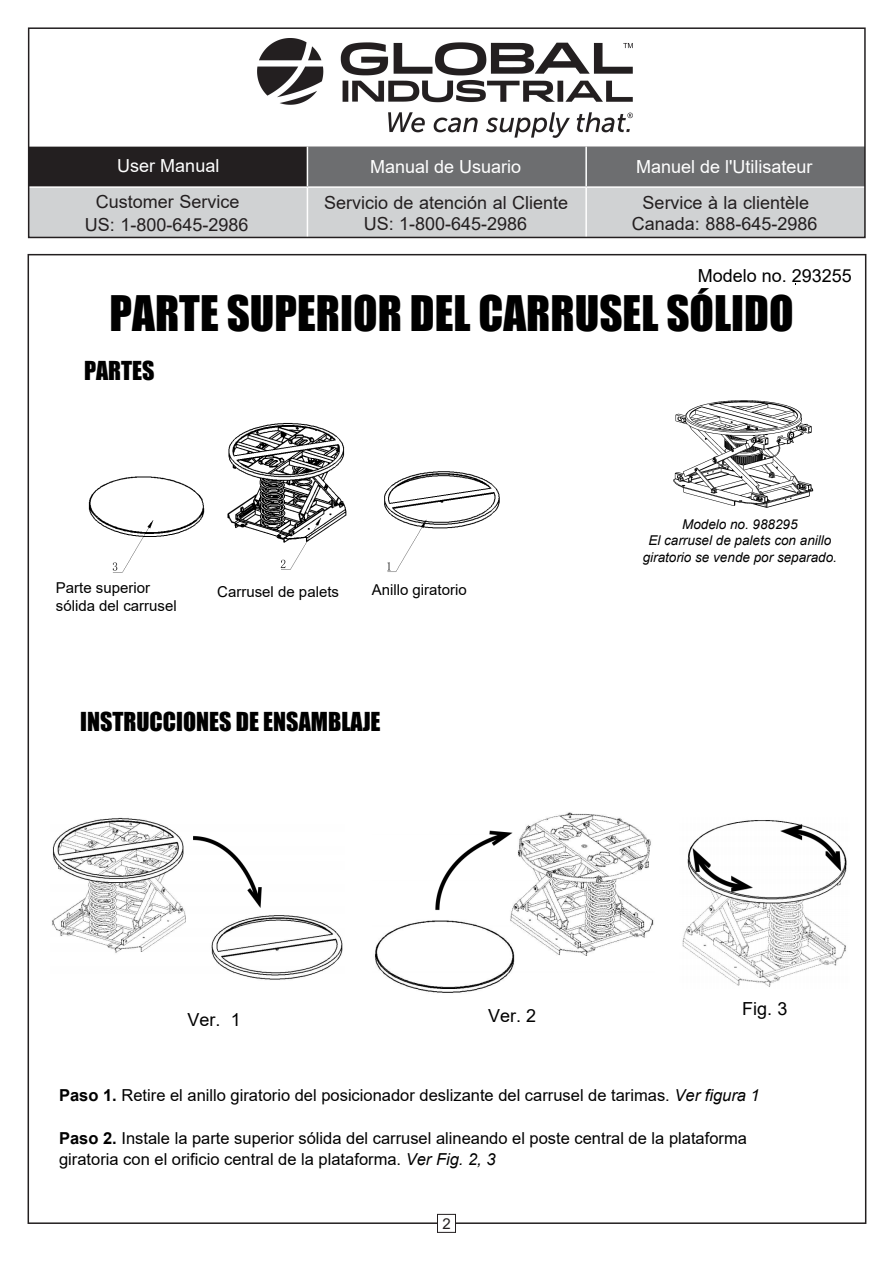
<style>
.page{position:relative;width:894px;height:1264px;background:#fff}
.page>*{position:absolute;margin:0;border:0;box-sizing:border-box;transform-origin:0 0}
.t1{font:45px "Impact";color:#000}
.t2{font:24px "Impact";color:#000}
.t3{font:18px/21px "Arial";color:#231f20;text-align:center}
.t4{font:18px "Arial";color:#fff}
.t5{font:18px "Arial";color:#000}
.t6{font:16.5px/21.3px "Arial";color:#000}
.t7{font:15px/18px "Arial";color:#000}
.t8{font:15px "Arial";color:#231f20}
.t9{font:italic 13.5px/16.2px "Arial";color:#000;text-align:center}
.s1{font-weight:700}
.s2{font-style:italic}
</style>
<div class="page">
<div style="left:437px;top:1214px;width:19px;height:19px;border:1px solid #231f20"></div>
<svg style="left:31px;top:147px;width:832px;height:88px;background:#98989a"></svg>
<hr style="left:307px;top:147px;width:1px;height:39px;background:#fff">
<hr style="left:585px;top:147px;width:2px;height:39px;background:#fff">
<hr style="left:29px;top:186px;width:278px;height:2px;background:#fff">
<hr style="left:307px;top:186px;width:279px;height:2px;background:#fff">
<hr style="left:307px;top:188px;width:1px;height:49px;background:#fff">
<hr style="left:586px;top:186px;width:279px;height:2px;background:#fff">
<hr style="left:585px;top:188px;width:2px;height:49px;background:#fff">
<div style="left:28px;top:145px;width:838px;height:94px;border:1px solid #fff"></div>
<div style="left:28px;top:27px;width:838px;height:211px;border:2px solid #231f20"></div>
<img style="left:257px;top:39px;width:376px;height:99px">
<img style="left:52px;top:817px;width:291px;height:163px">
<img style="left:375px;top:812px;width:279px;height:181px">
<img style="left:682px;top:820px;width:165px;height:167px">
<img style="left:88px;top:423px;width:412px;height:150px">
<img style="left:673px;top:400px;width:141px;height:108px">
<p class="t4" style="left:117px;top:153px;width:104px">User Manual</p>
<p class="t4" style="left:370px;top:154px;width:153px">Manual de Usuario</p>
<p class="t4" style="left:636px;top:155px;width:178px">Manuel de l'Utilisateur</p>
<p class="t3" style="left:85px;top:190px;width:165px;line-height:22.5px">Customer Service<br>US: 1-800-645-2986</p>
<p class="t3" style="left:324px;top:192px;width:246px">Servicio de atención al Cliente<br>US: 1-800-645-2986</p>
<p class="t3" style="left:632px;top:192px;width:187px">Service à la clientèle<br>Canada: 888-645-2986</p>
<p class="t5" style="left:698px;top:264px;width:156px">Modelo no. 293255</p>
<h1 class="t1" style="left:110px;top:278px;width:686px">PARTE SUPERIOR DEL CARRUSEL SÓLIDO</h1>
<h2 class="t2" style="left:84px;top:352px;width:72px">PARTES</h2>
<p class="t7" style="left:56px;top:578px;width:122px">Parte superior sólida del carrusel</p>
<p class="t7" style="left:217px;top:583px;width:123px">Carrusel de palets</p>
<p class="t7" style="left:372px;top:581px;width:97px">Anillo giratorio</p>
<h2 class="t2" style="left:80px;top:703px;width:302px">INSTRUCCIONES DE ENSAMBLAJE</h2>
<p class="t9" style="left:643px;top:517px;width:196px">Modelo no. 988295<br>El carrusel de palets con anillo giratorio se vende por separado.</p>
<p class="t5" style="left:188px;top:1007px;width:55px">Ver. 1</p>
<p class="t5" style="left:488px;top:1003px;width:50px">Ver. 2</p>
<p class="t5" style="left:742px;top:996px;width:47px">Fig. 3</p>
<p class="t6" style="left:59px;top:1084px;width:702px"><span class="s1">Paso 1.</span> Retire el anillo giratorio del posicionador deslizante del carrusel de tarimas. <span class="s2">Ver figura 1</span></p>
<p class="t6" style="left:59px;top:1127px;width:689px"><span class="s1">Paso 2.</span> Instale la parte superior sólida del carrusel alineando el poste central de la plataforma giratoria con el orificio central de la plataforma. <span class="s2">Ver Fig. 2, 3</span></p>
<p class="t8" style="left:442px;top:1213px;width:10px">2</p>
</div>
